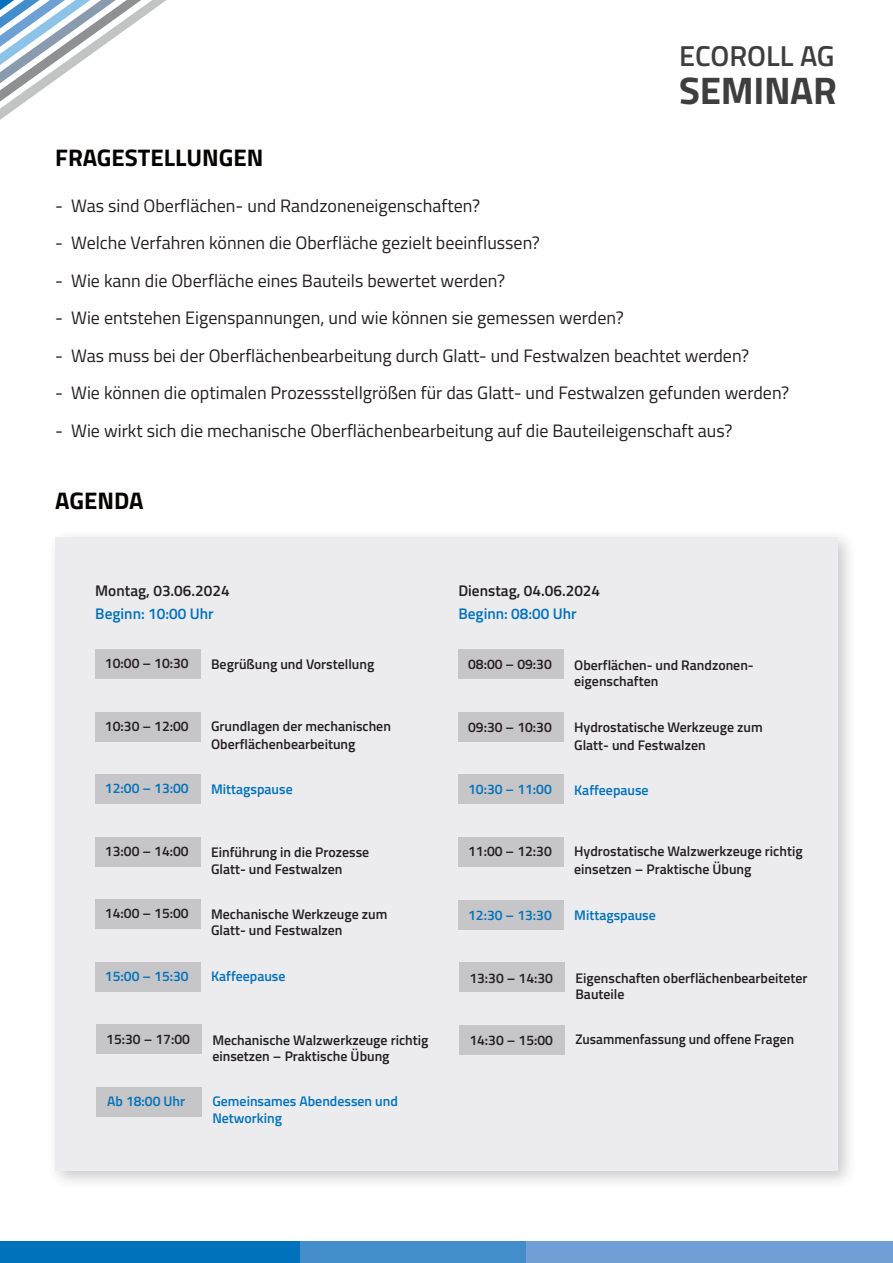
<style>
.page{position:relative;width:893px;height:1263px;background:#fff}
.page>*{position:absolute;margin:0;border:0;box-sizing:border-box;transform-origin:0 0}
.t1{font:700 38.4px "Titillium Web";letter-spacing:-.01em;color:#3e3e3f}
.t2{font:600 28.8px "Titillium Web";color:#3e3e3f}
.t3{font:700 24px "Titillium Web";color:#040101}
.t4{font:18px "Titillium Web";color:#231f20}
.t5{font:600 15.45px "Titillium Web";color:#231f20}
.t6{font:600 15.45px "Titillium Web";color:#0072bc}
.t7{font:600 13.95px/17.7px "Titillium Web";color:#231f20}
.t8{font:600 13.95px/16.6px "Titillium Web";color:#0072bc}
</style>
<div class="page">
<div style="left:0;top:1242px;width:301px;height:21px;background:#0072bc"></div>
<div style="left:301px;top:1242px;width:226px;height:21px;background:#448dcb"></div>
<div style="left:527px;top:1242px;width:366px;height:21px;background:#70a0d5"></div>
<div style="left:47px;top:528px;width:811px;height:662px;background:#231f20;opacity:.24"></div>
<div style="left:55px;top:537px;width:783px;height:633px;background:#ececee"></div>
<div style="left:95px;top:649px;width:106px;height:30px;background:#c6c5c7"></div>
<div style="left:95px;top:712px;width:106px;height:29px;background:#c6c5c7"></div>
<div style="left:95px;top:774px;width:106px;height:30px;background:#c6c5c7"></div>
<div style="left:95px;top:837px;width:106px;height:29px;background:#c6c5c7"></div>
<div style="left:95px;top:899px;width:106px;height:30px;background:#c6c5c7"></div>
<div style="left:95px;top:962px;width:106px;height:29px;background:#c6c5c7"></div>
<div style="left:97px;top:1024px;width:105px;height:30px;background:#c6c5c7"></div>
<div style="left:97px;top:1087px;width:105px;height:29px;background:#c6c5c7"></div>
<div style="left:458px;top:649px;width:106px;height:30px;background:#c6c5c7"></div>
<div style="left:458px;top:712px;width:106px;height:29px;background:#c6c5c7"></div>
<div style="left:458px;top:774px;width:106px;height:30px;background:#c6c5c7"></div>
<div style="left:458px;top:837px;width:106px;height:29px;background:#c6c5c7"></div>
<div style="left:458px;top:900px;width:106px;height:30px;background:#c6c5c7"></div>
<div style="left:460px;top:962px;width:105px;height:30px;background:#c6c5c7"></div>
<div style="left:460px;top:1025px;width:105px;height:30px;background:#c6c5c7"></div>
<svg style="left:0;top:0;width:166px;height:120px"></svg>
<h3 class="t3" style="left:55px;top:140px;width:210px">FRAGESTELLUNGEN</h3>
<h2 class="t2" style="left:679px;top:35px;width:157px">ECOROLL AG</h2>
<h1 class="t1" style="left:679px;top:61px;width:159px">SEMINAR</h1>
<p class="t4" style="left:55px;top:192px;width:426px">- Was sind Oberflächen- und Randzoneneigenschaften?</p>
<p class="t4" style="left:55px;top:230px;width:486px">- Welche Verfahren können die Oberfläche gezielt beeinflussen?</p>
<p class="t4" style="left:55px;top:267px;width:451px">- Wie kann die Oberfläche eines Bauteils bewertet werden?</p>
<p class="t4" style="left:55px;top:305px;width:570px">- Wie entstehen Eigenspannungen, und wie können sie gemessen werden?</p>
<p class="t4" style="left:55px;top:342px;width:696px">- Was muss bei der Oberflächenbearbeitung durch Glatt- und Festwalzen beachtet werden?</p>
<p class="t4" style="left:55px;top:380px;width:735px">- Wie können die optimalen Prozessstellgrößen für das Glatt- und Festwalzen gefunden werden?</p>
<p class="t4" style="left:55px;top:417px;width:679px">- Wie wirkt sich die mechanische Oberflächenbearbeitung auf die Bauteileigenschaft aus?</p>
<h3 class="t3" style="left:55px;top:482px;width:90px">AGENDA</h3>
<p class="t5" style="left:95px;top:579px;width:136px">Montag, 03.06.2024</p>
<p class="t6" style="left:95px;top:602px;width:120px">Beginn: 10:00 Uhr</p>
<p class="t5" style="left:458px;top:579px;width:143px">Dienstag, 04.06.2024</p>
<p class="t6" style="left:458px;top:602px;width:120px">Beginn: 08:00 Uhr</p>
<p class="t7" style="left:105px;top:654px;width:85px">10:00 – 10:30</p>
<p class="t7" style="left:211px;top:654px;width:165px">Begrüßung und Vorstellung</p>
<p class="t7" style="left:468px;top:655px;width:85px">08:00 – 09:30</p>
<p class="t7" style="left:574px;top:656px;width:181px;line-height:16.6px">Oberflächen- und Randzonen&shy;eigenschaften</p>
<p class="t7" style="left:105px;top:716px;width:85px">10:30 – 12:00</p>
<p class="t7" style="left:211px;top:717px;width:181px">Grundlagen der mechanischen<br>Oberflächenbearbeitung</p>
<p class="t7" style="left:468px;top:717px;width:85px">09:30 – 10:30</p>
<p class="t7" style="left:574px;top:718px;width:190px">Hydrostatische Werkzeuge zum<br>Glatt- und Festwalzen</p>
<p class="t8" style="left:105px;top:779px;width:85px">12:00 – 13:00</p>
<p class="t8" style="left:211px;top:780px;width:83px">Mittagspause</p>
<p class="t8" style="left:468px;top:780px;width:85px">10:30 – 11:00</p>
<p class="t8" style="left:574px;top:781px;width:76px">Kaffeepause</p>
<p class="t7" style="left:105px;top:841px;width:85px">13:00 – 14:00</p>
<p class="t7" style="left:211px;top:842px;width:160px">Einführung in die Prozesse<br>Glatt- und Festwalzen</p>
<p class="t7" style="left:468px;top:841px;width:85px">11:00 – 12:30</p>
<p class="t7" style="left:574px;top:842px;width:230px">Hydrostatische Walzwerkzeuge richtig einsetzen – Praktische Übung</p>
<p class="t7" style="left:105px;top:904px;width:85px">14:00 – 15:00</p>
<p class="t7" style="left:211px;top:905px;width:178px;line-height:16.6px">Mechanische Werkzeuge zum<br>Glatt- und Festwalzen</p>
<p class="t8" style="left:468px;top:906px;width:85px">12:30 – 13:30</p>
<p class="t8" style="left:574px;top:906px;width:83px">Mittagspause</p>
<p class="t8" style="left:105px;top:967px;width:85px">15:00 – 15:30</p>
<p class="t8" style="left:211px;top:967px;width:76px">Kaffeepause</p>
<p class="t7" style="left:469px;top:968px;width:85px">13:30 – 14:30</p>
<p class="t7" style="left:575px;top:969px;width:234px;line-height:16.6px">Eigenschaften oberflächenbearbeiteter<br>Bauteile</p>
<p class="t7" style="left:106px;top:1030px;width:85px">15:30 – 17:00</p>
<p class="t7" style="left:212px;top:1030px;width:218px;line-height:16.6px">Mechanische Walzwerkzeuge richtig einsetzen – Praktische Übung</p>
<p class="t7" style="left:469px;top:1030px;width:85px">14:30 – 15:00</p>
<p class="t7" style="left:575px;top:1029px;width:220px">Zusammenfassung und offene Fragen</p>
<p class="t8" style="left:107px;top:1092px;width:80px">Ab 18:00 Uhr</p>
<p class="t8" style="left:212px;top:1092px;width:187px">Gemeinsames Abendessen und<br>Networking</p>
</div>
